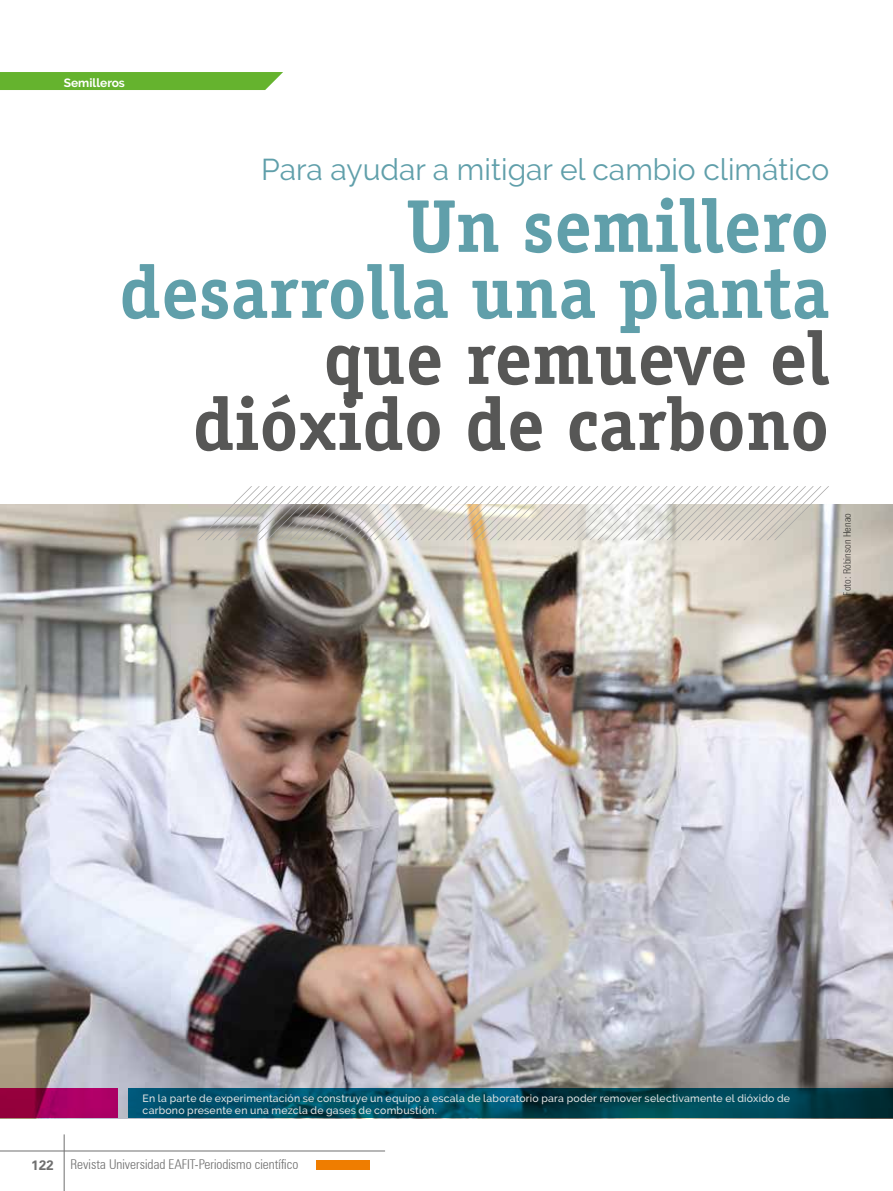
<style>
.page{position:relative;width:893px;height:1191px;background:#fff}
.page>*{position:absolute;margin:0;border:0;box-sizing:border-box;transform-origin:0 0}
.t1{font:700 75px/66px "Officina Serif";color:#609faa;text-align:right}
.t2{font:700 75px/66px "Officina Serif";color:#575756;text-align:right}
.t3{font:30px "Raleway";color:#609faa}
.t4{font:300 condensed 13.5px "Zurich BT";color:#6f6f6f}
.t5{font:700 12px "Raleway";color:#fff}
.t6{font:500 10.5px/12px "Raleway";letter-spacing:.02em;color:#e3e3e3}
.t7{font:300 condensed 10.5px "Zurich BT";color:#000}
.s1{font-weight:700;font-stretch:normal}
</style>
<div class="page">
<img style="left:0;top:504px;width:893px;height:614px">
<div style="left:0;top:72px;width:283px;height:18px;background:#65b32e"></div>
<svg style="left:128px;top:1088px;width:765px;height:30px;background:#00485b"></svg>
<svg style="left:0;top:1088px;width:117px;height:30px;background:#a10056"></svg>
<svg style="left:197px;top:486px;width:632px;height:54px"></svg>
<hr style="left:64px;top:1134px;width:1px;height:57px;background:#6f6f6f">
<hr style="left:0;top:1150px;width:385px;height:1px;background:#6f6f6f">
<div style="left:316px;top:1160px;width:54px;height:9px;background:#ef7d00"></div>
<p class="t5" style="left:64px;top:76px;width:63px">Semilleros</p>
<h2 class="t3" style="left:261px;top:152px;width:569px">Para ayudar a mitigar el cambio climático</h2>
<h1 class="t1" style="left:119px;top:192px;width:711px">Un semillero desarrolla una planta</h1>
<h1 class="t2" style="left:193px;top:324px;width:638px">que remueve el dióxido de carbono</h1>
<p class="t7" style="left:841px;top:595px;width:84px;rotate:-90deg">Foto: Róbinson Henao</p>
<p class="t6" style="left:143px;top:1092px;width:649px">En la parte de experimentación se construye un equipo a escala de laboratorio para poder remover selectivamente el dióxido de carbono presente en una mezcla de gases de combustión.</p>
<p class="t4" style="left:31px;top:1156px;width:269px"><span class="s1">122</span> Revista Universidad EAFIT-Periodismo científico</p>
</div>
